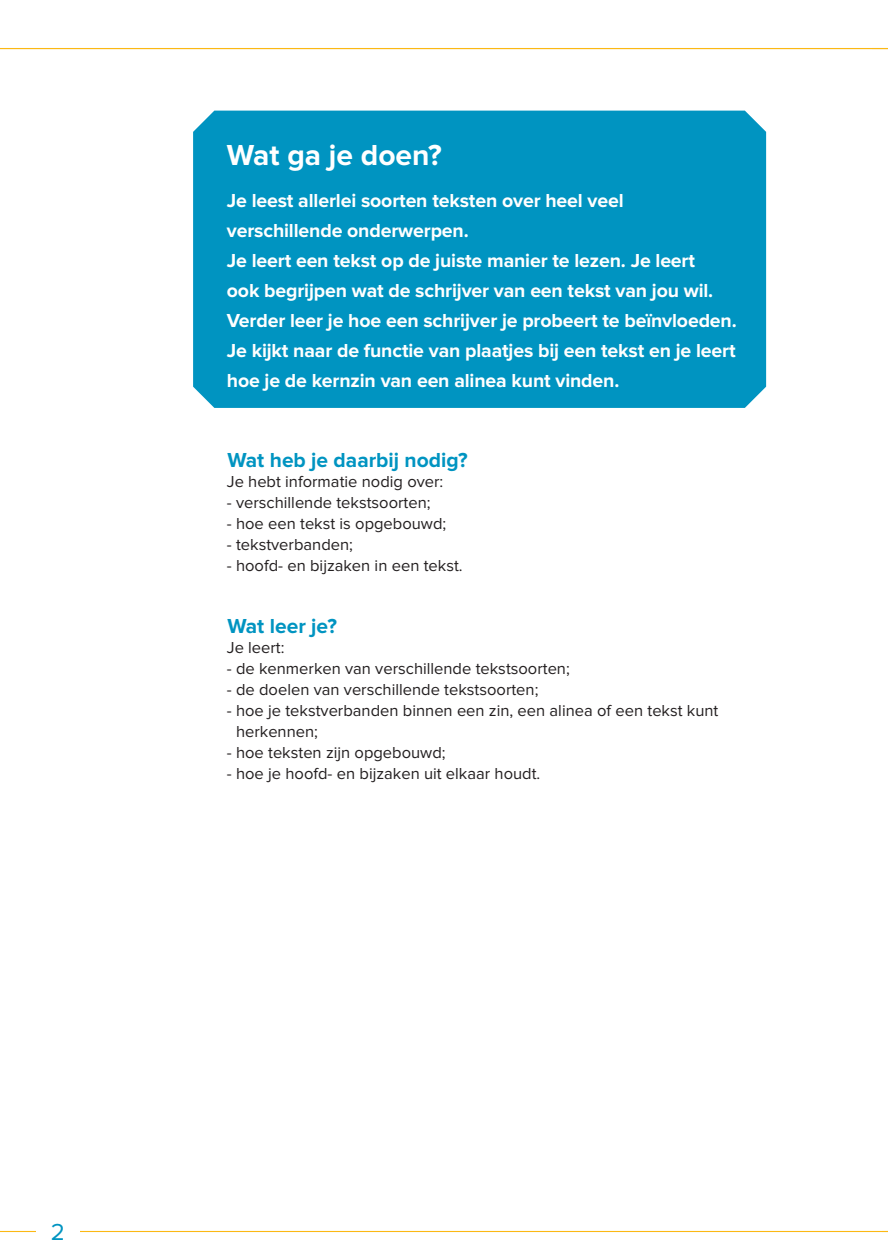
<style>
.page{position:relative;width:888px;height:1258px;background:#fff}
.page>*{position:absolute;margin:0;border:0;box-sizing:border-box;transform-origin:0 0}
.t1{font:700 30px "Proxima Nova";color:#fff}
.t2{font:24px "Proxima Nova";color:#0094c1}
.t3{font:700 21px "Proxima Nova";color:#0094c1}
.t4{font:700 19.5px/30px "Proxima Nova";letter-spacing:-.005em;color:#fff}
.t5{font:16.5px/21px "Proxima Nova";color:#231f20}
</style>
<div class="page">
<hr style="left:0;top:1231px;width:888px;height:1px;background:#fcb814">
<div style="left:36px;top:1208px;width:44px;height:42px;background:#fff"></div>
<hr style="left:0;top:48px;width:888px;height:1px;background:#fcb814">
<div style="left:193px;top:111px;width:573px;height:297px;background:#0094c1"></div>
<h1 class="t1" style="left:227px;top:142px;width:217px">Wat ga je doen?</h1>
<p class="t4" style="left:227px;top:186px;width:511px">Je leest allerlei soorten teksten over heel veel verschillende onderwerpen.<br>Je leert een tekst op de juiste manier te lezen. Je leert<br>ook begrijpen wat de schrijver van een tekst van jou wil.<br>Verder leer je hoe een schrijver je probeert te beïnvloeden.<br>Je kijkt naar de functie van plaatjes bij een tekst en je leert hoe je de kernzin van een alinea kunt vinden.</p>
<p class="t3" style="left:227px;top:450px;width:242px">Wat heb je daarbij nodig?</p>
<p class="t5" style="left:227px;top:472px;width:218px">Je hebt informatie nodig over:</p>
<p class="t5" style="left:227px;top:493px;width:205px">- verschillende tekstsoorten;</p>
<p class="t5" style="left:227px;top:514px;width:221px">- hoe een tekst is opgebouwd;</p>
<p class="t5" style="left:227px;top:535px;width:128px">- tekstverbanden;</p>
<p class="t5" style="left:227px;top:556px;width:237px">- hoofd- en bijzaken in een tekst.</p>
<p class="t3" style="left:227px;top:616px;width:111px">Wat leer je?</p>
<p class="t5" style="left:227px;top:638px;width:59px">Je leert:</p>
<p class="t5" style="left:227px;top:659px;width:345px">- de kenmerken van verschillende tekstsoorten;</p>
<p class="t5" style="left:227px;top:680px;width:313px">- de doelen van verschillende tekstsoorten;</p>
<p class="t5" style="left:236px;top:701px;width:484px;text-indent:-9px">- hoe je tekstverbanden binnen een zin, een alinea of een tekst kunt herkennen;</p>
<p class="t5" style="left:227px;top:743px;width:220px">- hoe teksten zijn opgebouwd;</p>
<p class="t5" style="left:227px;top:764px;width:315px">- hoe je hoofd- en bijzaken uit elkaar houdt.</p>
<h2 class="t2" style="left:51px;top:1221px;width:16px">2</h2>
</div>
